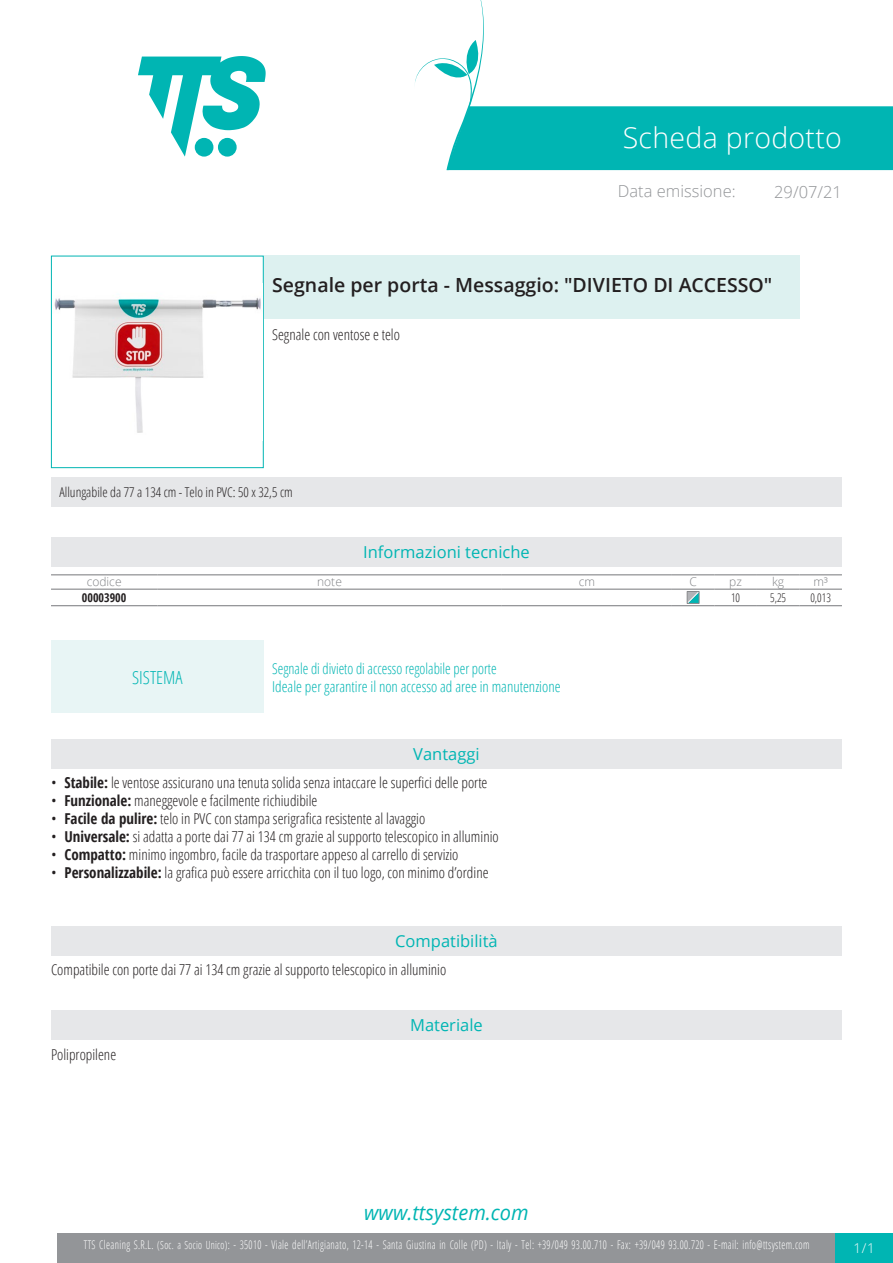
<style>
.page{position:relative;width:893px;height:1263px;background:#fff}
.page>*{position:absolute;margin:0;border:0;box-sizing:border-box;transform-origin:0 0}
.Titolo1{font:300 28.5px "Open Sans";letter-spacing:.01em;color:#fff}
.t1{font:italic 20.85px "Open Sans";color:#00b5b3;scale:.96 1}
.Nome{font:600 19.5px "Open Sans";color:#231f20}
.Titolo15{font:300 18px "Open Sans Condensed";color:#00b5b3}
.Titolo2{font:300 16.5px "Open Sans";color:#939598}
.Titolo3{font:16.5px "Open Sans";color:#00b5b3}
.Titolo9{font:16.5px "Open Sans";color:#00b5b3}
.Titolo16{font:16.5px "Open Sans";color:#00b5b3}
.Titolo8{font:16.5px "Open Sans";color:#00b5b3}
.Compatibilità{font:300 15px "Open Sans Condensed";color:#231f20}
.IdealePer{font:300 15px "Open Sans Condensed";color:#00b5b3}
.DefinizioneSistema{font:300 15px "Open Sans Condensed";color:#00b5b3;scale:.95 1}
.Descrizione{font:300 15px "Open Sans Condensed";color:#231f20}
.Materiale{font:300 15px "Open Sans Condensed";color:#231f20}
.NotaProd{font:300 13.5px "Open Sans Condensed";color:#231f20}
.t2{font:300 13.5px "Open Sans";color:#fff}
.t3{font:300 12px "Open Sans Condensed";letter-spacing:.035em;color:#fff;scale:.85 1}
.TabTecnica_Intestazi{font:300 12px "Open Sans";color:#808285}
.TabTecnica_Corpo{font:300 12px "Open Sans Condensed";color:#231f20;scale:.95 1}
.TabTecnica_Codice{font:700 12px "Open Sans Condensed";color:#231f20}
.s1{font-weight:700}
.s2{font-size:11.25px}
</style>
<div class="page">
<svg style="left:138px;top:56px;width:128px;height:101px"></svg>
<div style="left:57px;top:1233px;width:779px;height:30px;background:#939598"></div>
<div style="left:836px;top:1233px;width:57px;height:30px;background:#00b5b3"></div>
<svg style="left:415px;top:0;width:478px;height:170px"></svg>
<div style="left:51px;top:256px;width:213px;height:212px;border:1px solid #00b5b3"></div>
<img style="left:52px;top:283px;width:211px;height:158px">
<div style="left:264px;top:256px;width:535px;height:63px;background:#ddf1f0"></div>
<div style="left:51px;top:477px;width:791px;height:30px;background:#e6e7e9"></div>
<div style="left:51px;top:537px;width:791px;height:29px;background:#e6e7e9"></div>
<hr style="left:51px;top:575px;width:106px;height:1px;background:#76787b">
<hr style="left:51px;top:589px;width:106px;height:1px;background:#76787b">
<hr style="left:157px;top:575px;width:345px;height:1px;background:#76787b">
<hr style="left:157px;top:589px;width:345px;height:1px;background:#76787b">
<hr style="left:502px;top:575px;width:170px;height:1px;background:#76787b">
<hr style="left:502px;top:589px;width:170px;height:1px;background:#76787b">
<hr style="left:672px;top:575px;width:42px;height:1px;background:#76787b">
<hr style="left:672px;top:589px;width:42px;height:1px;background:#76787b">
<hr style="left:714px;top:575px;width:43px;height:1px;background:#76787b">
<hr style="left:714px;top:589px;width:43px;height:1px;background:#76787b">
<hr style="left:757px;top:575px;width:42px;height:1px;background:#76787b">
<hr style="left:757px;top:589px;width:42px;height:1px;background:#76787b">
<hr style="left:799px;top:575px;width:43px;height:1px;background:#76787b">
<hr style="left:799px;top:589px;width:43px;height:1px;background:#76787b">
<hr style="left:51px;top:605px;width:106px;height:1px;background:#76787b">
<hr style="left:157px;top:605px;width:345px;height:1px;background:#76787b">
<hr style="left:502px;top:605px;width:170px;height:1px;background:#76787b">
<hr style="left:672px;top:605px;width:42px;height:1px;background:#76787b">
<hr style="left:714px;top:605px;width:43px;height:1px;background:#76787b">
<hr style="left:757px;top:605px;width:42px;height:1px;background:#76787b">
<hr style="left:799px;top:605px;width:43px;height:1px;background:#76787b">
<svg style="left:689px;top:593px;width:8px;height:8px"></svg>
<div style="left:687px;top:591px;width:12px;height:12px;border:1px solid #87898c"></div>
<div style="left:51px;top:641px;width:213px;height:72px;background:#e8f5f5"></div>
<div style="left:51px;top:739px;width:791px;height:29px;background:#e6e7e9"></div>
<div style="left:51px;top:926px;width:791px;height:29px;background:#e6e7e9"></div>
<div style="left:51px;top:1010px;width:791px;height:30px;background:#e6e7e9"></div>
<p class="Titolo1" style="left:623px;top:118px;width:221px">Scheda prodotto</p>
<p class="Titolo2" style="left:618px;top:180px;width:119px">Data emissione:</p>
<p class="Titolo2" style="left:774px;top:180px;width:69px">29/07/21</p>
<p class="Nome" style="left:272px;top:271px;width:502px">Segnale per porta - Messaggio: "DIVIETO DI ACCESSO"</p>
<p class="Descrizione" style="left:272px;top:324px;width:129px">Segnale con ventose e telo</p>
<p class="NotaProd" style="left:60px;top:483px;width:235px">Allungabile da 77 a 134 cm - Telo in PVC: 50 x 32,5 cm</p>
<p class="Titolo3" style="left:363px;top:540px;width:168px">Informazioni tecniche</p>
<p class="TabTecnica_Intestazi" style="left:87px;top:574px;width:36px">codice</p>
<p class="TabTecnica_Intestazi" style="left:317px;top:574px;width:26px">note</p>
<p class="TabTecnica_Intestazi" style="left:579px;top:574px;width:18px">cm</p>
<p class="TabTecnica_Intestazi" style="left:689px;top:574px;width:9px">C</p>
<p class="TabTecnica_Intestazi" style="left:729px;top:574px;width:14px">pz</p>
<p class="TabTecnica_Intestazi" style="left:772px;top:574px;width:14px">kg</p>
<p class="TabTecnica_Intestazi" style="left:813px;top:574px;width:16px">m³</p>
<p class="TabTecnica_Codice" style="left:82px;top:589px;width:46px">00003900</p>
<p class="TabTecnica_Corpo" style="left:731px;top:589px;width:11px">10</p>
<p class="TabTecnica_Corpo" style="left:770px;top:589px;width:18px">5,25</p>
<p class="TabTecnica_Corpo" style="left:810px;top:589px;width:23px">0,013</p>
<p class="Titolo15" style="left:132px;top:665px;width:52px">SISTEMA</p>
<p class="DefinizioneSistema" style="left:272px;top:658px;width:238px">Segnale di divieto di accesso regolabile per porte</p>
<p class="IdealePer" style="left:272px;top:676px;width:290px">Ideale per garantire il non accesso ad aree in manutenzione</p>
<p class="Titolo8" style="left:413px;top:743px;width:68px">Vantaggi</p>
<p class="Compatibilità" style="left:51px;top:773px;width:438px">• <span class="s1">Stabile:</span> le ventose assicurano una tenuta solida senza intaccare le superfici delle porte</p>
<p class="Compatibilità" style="left:51px;top:791px;width:268px">• <span class="s1">Funzionale:</span> maneggevole e facilmente richiudibile</p>
<p class="Compatibilità" style="left:51px;top:809px;width:376px">• <span class="s1">Facile da pulire:</span> telo in PVC con stampa serigrafica resistente al lavaggio</p>
<p class="Compatibilità" style="left:51px;top:827px;width:449px">• <span class="s1">Universale:</span> si adatta a porte dai 77 ai 134 cm grazie al supporto telescopico in alluminio</p>
<p class="Compatibilità" style="left:51px;top:845px;width:409px">• <span class="s1">Compatto:</span> minimo ingombro, facile da trasportare appeso al carrello di servizio</p>
<p class="Compatibilità" style="left:51px;top:863px;width:439px">• <span class="s1">Personalizzabile:</span> la grafica può essere arricchita con il tuo logo, con minimo d’ordine</p>
<p class="Titolo9" style="left:395px;top:930px;width:104px">Compatibilità</p>
<p class="Compatibilità" style="left:51px;top:960px;width:397px">Compatibile con porte dai 77 ai 134 cm grazie al supporto telescopico in alluminio</p>
<p class="Titolo16" style="left:410px;top:1014px;width:74px">Materiale</p>
<p class="Materiale" style="left:51px;top:1044px;width:67px">Polipropilene</p>
<h2 class="t1" style="left:364px;top:1198px;width:173px">www.ttsystem.com</h2>
<p class="t3" style="left:84px;top:1236px;width:855px">TTS Cleaning S.R.L. <span class="s2">(Soc. a Socio Unico)</span>: - 35010 - Viale dell’Artigianato, 12-14 - Santa Giustina in Colle (PD) - Italy - Tel: +39/049 93.00.710 - Fax: +39/049 93.00.720 - E-mail: info@ttsystem.com</p>
<p class="t2" style="left:854px;top:1239px;width:23px">1/1</p>
</div>
